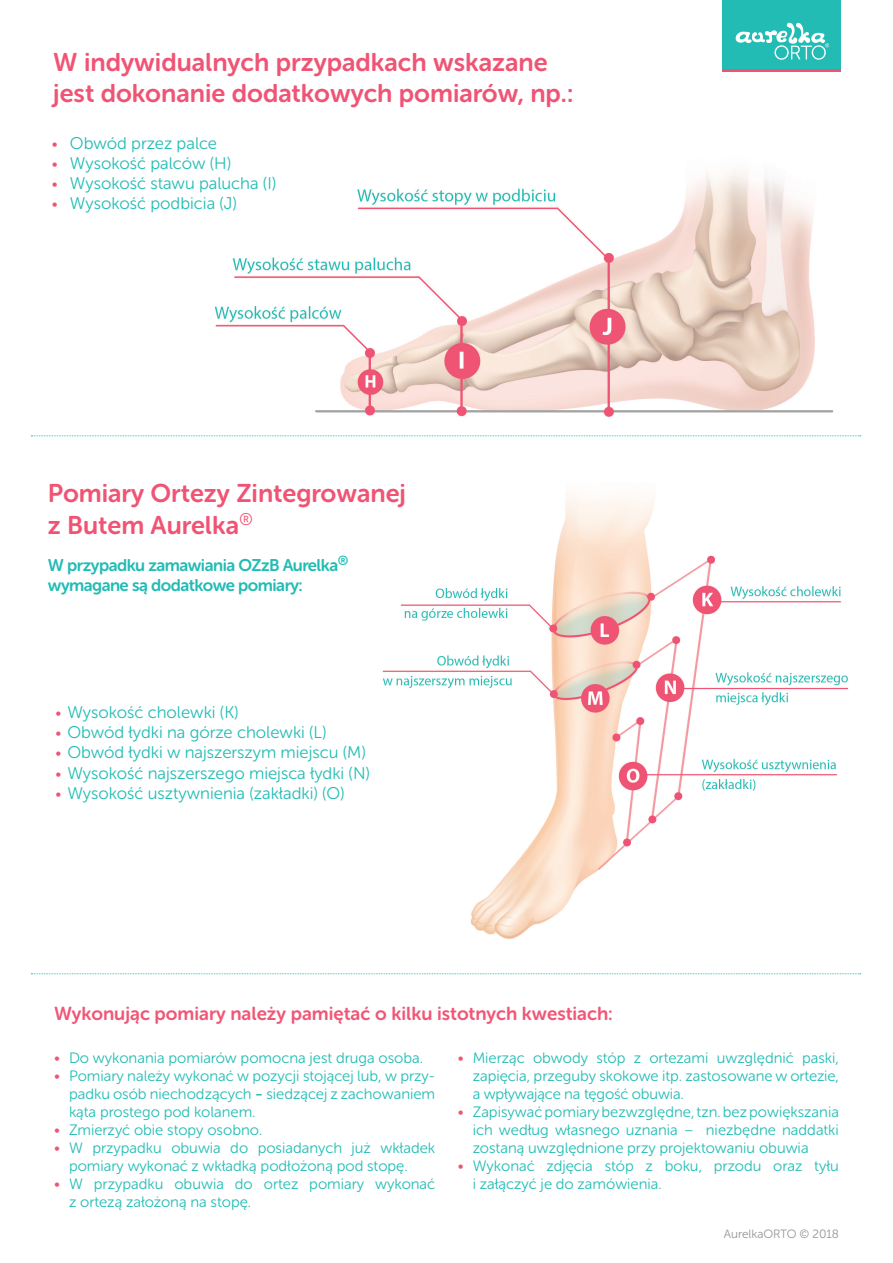
<style>
.page{position:relative;width:893px;height:1263px;background:#fff}
.page>*{position:absolute;margin:0;border:0;box-sizing:border-box;transform-origin:0 0}
.t1{font:25.5px/31.8px "Museo Sans Rounded 700";color:#f05474}
.t2{font:18.75px "Museo Sans Rounded 700";color:#f05676}
.t3{font:16.8px "Museo Sans Rounded 300";color:#22bcb5}
.t4{font:16.8px/20.2px "Museo Sans Rounded 700";letter-spacing:-.03em;color:#22bcb5}
.t5{font:15px/18px "Museo Sans Rounded 300";color:#22bcb5;text-align:justify}
.Paragraph_Style_1{font:12px "Museo Sans Rounded 300";color:#939598}
.s1{font-size:15px;color:#f05474}
.s2{color:#f05474}
.s3{font-family:"Bariol";font-weight:700}
</style>
<div class="page">
<img style="left:382px;top:493px;width:467px;height:446px">
<img style="left:149px;top:172px;width:713px;height:265px">
<svg style="left:31px;top:435px;width:830px;height:1px"></svg>
<svg style="left:31px;top:973px;width:830px;height:1px"></svg>
<div style="left:723px;top:0;width:118px;height:70px;background:#22bcb5"></div>
<hr style="left:723px;top:69px;width:118px;height:3px;background:#f05474">
<svg style="left:735px;top:22px;width:94px;height:38px"></svg>
<p class="t1" style="left:53px;top:47px;width:522px;line-height:30.6px">W indywidualnych przypadkach wskazane jest dokonanie dodatkowych pomiarów, np.:</p>
<p class="t3" style="left:52px;top:134px;width:167px"><span class="s1">•</span> Obwód przez palce</p>
<p class="t3" style="left:52px;top:154px;width:181px"><span class="s1">•</span> Wysokość palców (H)</p>
<p class="t3" style="left:52px;top:174px;width:226px"><span class="s1">•</span> Wysokość stawu palucha (I)</p>
<p class="t3" style="left:52px;top:194px;width:187px"><span class="s1">•</span> Wysokość podbicia (J)</p>
<p class="t1" style="left:48px;top:478px;width:360px">Pomiary Ortezy Zintegrowanej z Butem Aurelka<sup>®</sup></p>
<p class="t4" style="left:48px;top:555px;width:302px">W przypadku zamawiania OZzB Aurelka<sup>® </sup>wymagane są dodatkowe pomiary:</p>
<p class="t3" style="left:55px;top:703px;width:185px"><span class="s1">•</span> Wysokość cholewki (K)</p>
<p class="t3" style="left:55px;top:723px;width:273px"><span class="s1">•</span> Obwód łydki na górze cholewki (L)</p>
<p class="t3" style="left:55px;top:743px;width:312px"><span class="s1">•</span> Obwód łydki w najszerszym miejscu (M)</p>
<p class="t3" style="left:55px;top:764px;width:316px"><span class="s1">•</span> Wysokość najszerszego miejsca łydki (N)</p>
<p class="t3" style="left:55px;top:784px;width:291px"><span class="s1">•</span> Wysokość usztywnienia (zakładki) (O)</p>
<p class="t2" style="left:54px;top:1003px;width:560px">Wykonując pomiary należy pamiętać o kilku istotnych kwestiach:</p>
<p class="t5" style="left:54px;top:1048px;width:371px"><span class="s2">•</span> Do wykonania pomiarów pomocna jest druga osoba.</p>
<p class="t5" style="left:69px;top:1066px;width:368px;text-indent:-15px"><span class="s2">•</span> Pomiary należy wykonać w pozycji stojącej lub, w przy&shy;padku osób niechodzących <span class="s3">–</span> siedzącej z zachowaniem kąta prostego pod kolanem.</p>
<p class="t5" style="left:54px;top:1120px;width:210px"><span class="s2">•</span> Zmierzyć obie stopy osobno.</p>
<p class="t5" style="left:69px;top:1138px;width:368px;text-indent:-15px"><span class="s2">•</span> W przypadku obuwia do posiadanych już wkładek pomiary wykonać z wkładką podłożoną pod stopę.</p>
<p class="t5" style="left:69px;top:1174px;width:368px;text-indent:-15px"><span class="s2">•</span> W przypadku obuwia do ortez pomiary wykonać z ortezą założoną na stopę.</p>
<p class="t5" style="left:473px;top:1048px;width:368px;text-indent:-15px"><span class="s2">•</span> Mierząc obwody stóp z ortezami uwzględnić paski, zapięcia, przeguby skokowe itp. zastosowane w ortezie, a wpływające na tęgość obuwia.</p>
<p class="t5" style="left:473px;top:1102px;width:368px;text-indent:-15px"><span class="s2">•</span> Zapisywać pomiary bezwzględne, tzn. bez powiększania ich według własnego uznania – niezbędne naddatki zostaną uwzględnione przy projektowaniu obuwia</p>
<p class="t5" style="left:473px;top:1156px;width:368px;text-indent:-15px"><span class="s2">•</span> Wykonać zdjęcia stóp z boku, przodu oraz tyłu i załączyć je do zamówienia.</p>
<p class="Paragraph_Style_1" style="left:724px;top:1227px;width:117px">AurelkaORTO © 2018</p>
</div>
